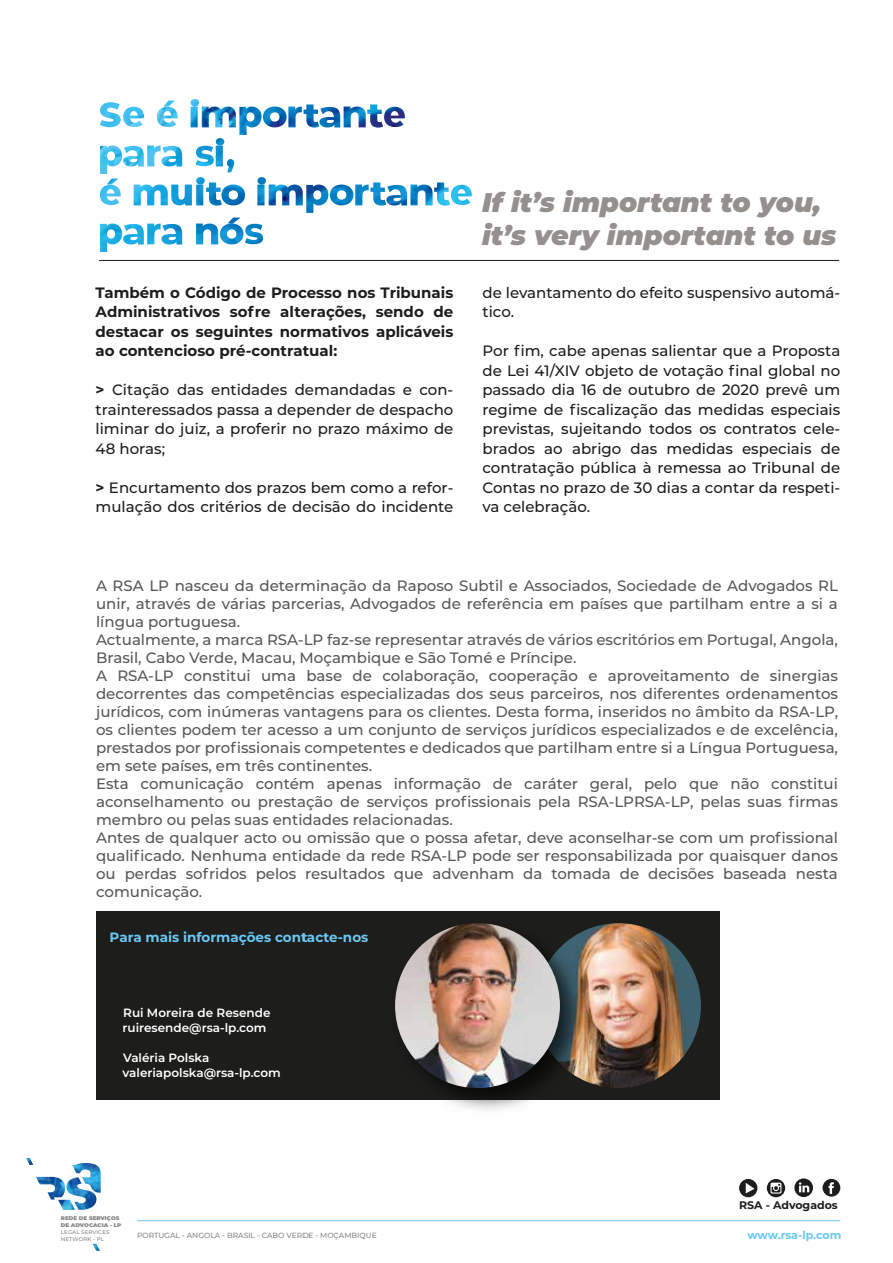
<style>
.page{position:relative;width:893px;height:1263px;background:#fff}
.page>*{position:absolute;margin:0;border:0;box-sizing:border-box;transform-origin:0 0}
.t1{font:italic 900 27px/33px "Montserrat";color:#93908e}
.t2{font:500 15px/18px "Montserrat";color:#575756}
.t3{font:500 15px/19.5px "Montserrat";color:#1d1d1b;text-align:justify}
.t4{font:700 15px/19.5px "Montserrat";color:#1d1d1b;text-align:justify}
.t5{font:700 13.5px "Montserrat";color:#69c8f3}
.t6{font:600 12px/15px "Montserrat";color:#fff}
.t7{font:700 11.1px "Montserrat";color:#69c8f3}
.t8{font:700 10.95px "Montserrat";color:#1d1d1b}
.t9{font:500 7.5px "Montserrat";letter-spacing:-.005em;color:#878787}
.t10{font:900 5.25px/6.4px "Montserrat";color:#878787;scale:1.06 1}
.t11{font:500 5.25px/6.3px "Montserrat";color:#878787;scale:1.06 1}
.s1{font-weight:700}
</style>
<div class="page">
<div style="left:96px;top:911px;width:624px;height:188px;background:#1d1d1b"></div>
<hr style="left:99px;top:260px;width:740px;height:1px;background:#1d1d1b">
<hr style="left:137px;top:1220px;width:703px;height:1px;background:#69c8f3">
<img style="left:36px;top:1177px;width:29px;height:22px">
<img style="left:67px;top:1179px;width:29px;height:31px">
<img style="left:72px;top:1163px;width:29px;height:30px">
<img style="left:58px;top:1200px;width:17px;height:10px">
<svg style="left:26px;top:1158px;width:7px;height:7px"></svg>
<svg style="left:93px;top:1244px;width:7px;height:7px"></svg>
<img style="left:100px;top:99px;width:305px;height:36px">
<svg style="left:823px;top:1179px;width:17px;height:17px"></svg>
<svg style="left:794px;top:1178px;width:19px;height:19px"></svg>
<svg style="left:767px;top:1179px;width:18px;height:18px"></svg>
<svg style="left:739px;top:1179px;width:18px;height:18px"></svg>
<img style="left:536px;top:923px;width:165px;height:165px;border-radius:82px">
<img style="left:305px;top:923px;width:331px;height:299px">
<img style="left:395px;top:923px;width:165px;height:165px;border-radius:82px">
<p class="t4" style="left:96px;top:282px;width:359px">Também o Código de Processo nos Tribunais Administrativos sofre alterações, sendo de destacar os seguintes normativos aplicáveis ao contencioso pré-contratual:</p>
<p class="t3" style="left:96px;top:380px;width:359px"><span class="s1">&gt;</span> Citação das entidades demandadas e con&shy;trainteressados passa a depender de despacho liminar do juiz, a proferir no prazo máximo de 48 horas;</p>
<p class="t3" style="left:96px;top:477px;width:359px"><span class="s1">&gt;</span> Encurtamento dos prazos bem como a refor&shy;mulação dos critérios de decisão do incidente</p>
<h1 class="t1" style="left:482px;top:184px;width:356px">If it’s important to you, it’s very important to us</h1>
<p class="t3" style="left:482px;top:282px;width:359px">de levantamento do efeito suspensivo automá&shy;tico.</p>
<p class="t3" style="left:482px;top:341px;width:359px">Por fim, cabe apenas salientar que a Proposta de Lei 41/XIV objeto de votação final global no passado dia 16 de outubro de 2020 prevê um regime de fiscalização das medidas especiais previstas, sujeitando todos os contratos cele&shy;brados ao abrigo das medidas especiais de contratação pública à remessa ao Tribunal de Contas no prazo de 30 dias a contar da respeti&shy;va celebração.</p>
<p class="t2" style="left:96px;top:576px;width:743px">A RSA LP nasceu da determinação da Raposo Subtil e Associados, Sociedade de Advogados RL unir, através de várias parcerias, Advogados de referência em países que partilham entre a si a língua portuguesa.<br>Actualmente, a marca RSA-LP faz-se representar através de vários escritórios em Portugal, Angola, Brasil, Cabo Verde, Macau, Moçambique e São Tomé e Príncipe.<br>A RSA-LP constitui uma base de colaboração, cooperação e aproveitamento de sinergias decorrentes das competências especializadas dos seus parceiros, nos diferentes ordenamentos jurídicos, com inúmeras vantagens para os clientes. Desta forma, inseridos no âmbito da RSA-LP, os clientes podem ter acesso a um conjunto de serviços jurídicos especializados e de excelência, prestados por profissionais competentes e dedicados que partilham entre si a Língua Portuguesa, em sete países, em três continentes.<br>Esta comunicação contém apenas informação de caráter geral, pelo que não constitui aconselhamento ou prestação de serviços profissionais pela RSA-LPRSA-LP, pelas suas firmas membro ou pelas suas entidades relacionadas.<br>Antes de qualquer acto ou omissão que o possa afetar, deve aconselhar-se com um profissional qualificado. Nenhuma entidade da rede RSA-LP pode ser responsabilizada por quaisquer danos ou perdas sofridos pelos resultados que advenham da tomada de decisões baseada nesta comunicação.</p>
<p class="t5" style="left:110px;top:928px;width:260px">Para mais informações contacte-nos</p>
<p class="t6" style="left:123px;top:1005px;width:149px">Rui Moreira de Resende ruiresende@rsa-lp.com</p>
<p class="t6" style="left:123px;top:1050px;width:160px">Valéria Polska valeriapolska@rsa-lp.com</p>
<p class="t10" style="left:61px;top:1215px;width:59px">REDE DE SERVIÇOS<br>DE ADVOCACIA - LP</p>
<p class="t11" style="left:61px;top:1229px;width:47px">LEGAL SERVICES<br>NETWORK - PL</p>
<p class="t9" style="left:137px;top:1230px;width:241px">PORTUGAL - ANGOLA - BRASIL - CABO VERDE - MOÇAMBIQUE</p>
<p class="t8" style="left:739px;top:1197px;width:100px">RSA - Advogados</p>
<p class="t7" style="left:747px;top:1227px;width:96px">www.rsa-lp.com</p>
</div>
